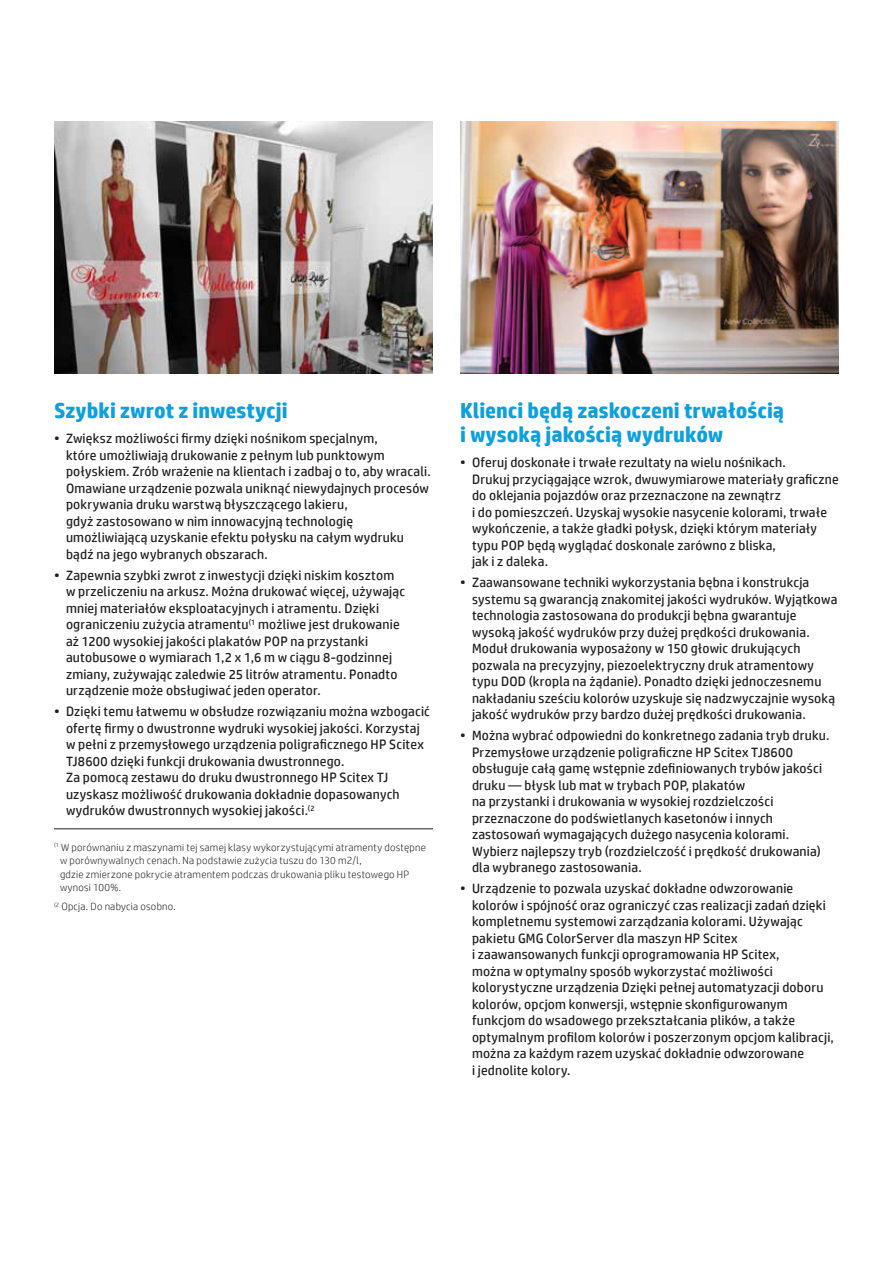
<style>
.page{position:relative;width:893px;height:1263px;background:#fff}
.page>*{position:absolute;margin:0;border:0;box-sizing:border-box;transform-origin:0 0}
.level_1_14_5_16_bol{font:700 21.75px/24px "HP Simplified";letter-spacing:.005em;color:#0ca0dd}
.bullet_level_1{font:13.5px/16.5px "HP Simplified";letter-spacing:.015em;color:#231f20}
.rule_top{font:300 10.5px/13.5px "HP Simplified";letter-spacing:.025em;color:#231f20}
.no_rules{font:300 10.5px "HP Simplified";letter-spacing:.025em;color:#231f20}
</style>
<div class="page">
<hr style="left:54px;top:828px;width:379px;height:1px;background:#231f20">
<img style="left:460px;top:122px;width:379px;height:251px">
<img style="left:54px;top:122px;width:379px;height:251px">
<p class="level_1_14_5_16_bol" style="left:54px;top:398px;width:235px">Szybki zwrot z inwestycji</p>
<p class="bullet_level_1" style="left:66px;top:430px;width:366px;text-indent:-12px">• Zwiększ możliwości firmy dzięki nośnikom specjalnym,<br>które umożliwiają drukowanie z pełnym lub punktowym połyskiem. Zrób wrażenie na klientach i zadbaj o to, aby wracali.<br>Omawiane urządzenie pozwala uniknąć niewydajnych procesów pokrywania druku warstwą błyszczącego lakieru,<br>gdyż zastosowano w nim innowacyjną technologię umożliwiającą uzyskanie efektu połysku na całym wydruku bądź na jego wybranych obszarach.</p>
<p class="bullet_level_1" style="left:66px;top:567px;width:341px;text-indent:-12px">• Zapewnia szybki zwrot z inwestycji dzięki niskim kosztom w przeliczeniu na arkusz. Można drukować więcej, używając mniej materiałów eksploatacyjnych i atramentu. Dzięki ograniczeniu zużycia atramentu<sup>(1</sup> możliwe jest drukowanie aż 1200 wysokiej jakości plakatów POP na przystanki autobusowe o wymiarach 1,2 x 1,6 m w ciągu 8-godzinnej zmiany, zużywając zaledwie 25 litrów atramentu. Ponadto urządzenie może obsługiwać jeden operator.</p>
<p class="bullet_level_1" style="left:66px;top:703px;width:366px;text-indent:-12px">• Dzięki temu łatwemu w obsłudze rozwiązaniu można wzbogacić ofertę firmy o dwustronne wydruki wysokiej jakości. Korzystaj w pełni z przemysłowego urządzenia poligraficznego HP Scitex TJ8600 dzięki funkcji drukowania dwustronnego.<br>Za pomocą zestawu do druku dwustronnego HP Scitex TJ uzyskasz możliwość drukowania dokładnie dopasowanych wydruków dwustronnych wysokiej jakości.<sup>(2</sup></p>
<p class="rule_top" style="left:60px;top:840px;width:367px;text-indent:-6px"><sup>(1</sup> W porównaniu z maszynami tej samej klasy wykorzystującymi atramenty dostępne w porównywalnych cenach. Na podstawie zużycia tuszu do 130 m2/l,<br>gdzie zmierzone pokrycie atramentem podczas drukowania pliku testowego HP wynosi 100%.</p>
<p class="no_rules" style="left:54px;top:899px;width:123px"><sup>(2</sup> Opcja. Do nabycia osobno.</p>
<p class="level_1_14_5_16_bol" style="left:460px;top:398px;width:326px">Klienci będą zaskoczeni trwałością i wysoką jakością wydruków</p>
<p class="bullet_level_1" style="left:472px;top:454px;width:368px;text-indent:-12px">• Oferuj doskonałe i trwałe rezultaty na wielu nośnikach.<br>Drukuj przyciągające wzrok, dwuwymiarowe materiały graficzne do oklejania pojazdów oraz przeznaczone na zewnątrz<br>i do pomieszczeń. Uzyskaj wysokie nasycenie kolorami, trwałe wykończenie, a także gładki połysk, dzięki którym materiały typu POP będą wyglądać doskonale zarówno z bliska,<br>jak i z daleka.</p>
<p class="bullet_level_1" style="left:472px;top:574px;width:367px;text-indent:-12px">• Zaawansowane techniki wykorzystania bębna i konstrukcja systemu są gwarancją znakomitej jakości wydruków. Wyjątkowa technologia zastosowana do produkcji bębna gwarantuje wysoką jakość wydruków przy dużej prędkości drukowania.<br>Moduł drukowania wyposażony w 150 głowic drukujących pozwala na precyzyjny, piezoelektryczny druk atramentowy typu DOD (kropla na żądanie). Ponadto dzięki jednoczesnemu nakładaniu sześciu kolorów uzyskuje się nadzwyczajnie wysoką jakość wydruków przy bardzo dużej prędkości drukowania.</p>
<p class="bullet_level_1" style="left:472px;top:727px;width:359px;text-indent:-12px">• Można wybrać odpowiedni do konkretnego zadania tryb druku.<br>Przemysłowe urządzenie poligraficzne HP Scitex TJ8600 obsługuje całą gamę wstępnie zdefiniowanych trybów jakości druku — błysk lub mat w trybach POP, plakatów<br>na przystanki i drukowania w wysokiej rozdzielczości przeznaczone do podświetlanych kasetonów i innych zastosowań wymagających dużego nasycenia kolorami.<br>Wybierz najlepszy tryb (rozdzielczość i prędkość drukowania) dla wybranego zastosowania.</p>
<p class="bullet_level_1" style="left:472px;top:880px;width:363px;text-indent:-12px">• Urządzenie to pozwala uzyskać dokładne odwzorowanie kolorów i spójność oraz ograniczyć czas realizacji zadań dzięki kompletnemu systemowi zarządzania kolorami. Używając pakietu GMG ColorServer dla maszyn HP Scitex<br>i zaawansowanych funkcji oprogramowania HP Scitex,<br>można w optymalny sposób wykorzystać możliwości kolorystyczne urządzenia Dzięki pełnej automatyzacji doboru kolorów, opcjom konwersji, wstępnie skonfigurowanym funkcjom do wsadowego przekształcania plików, a także optymalnym profilom kolorów i poszerzonym opcjom kalibracji, można za każdym razem uzyskać dokładnie odwzorowane<br>i jednolite kolory.</p>
</div>
